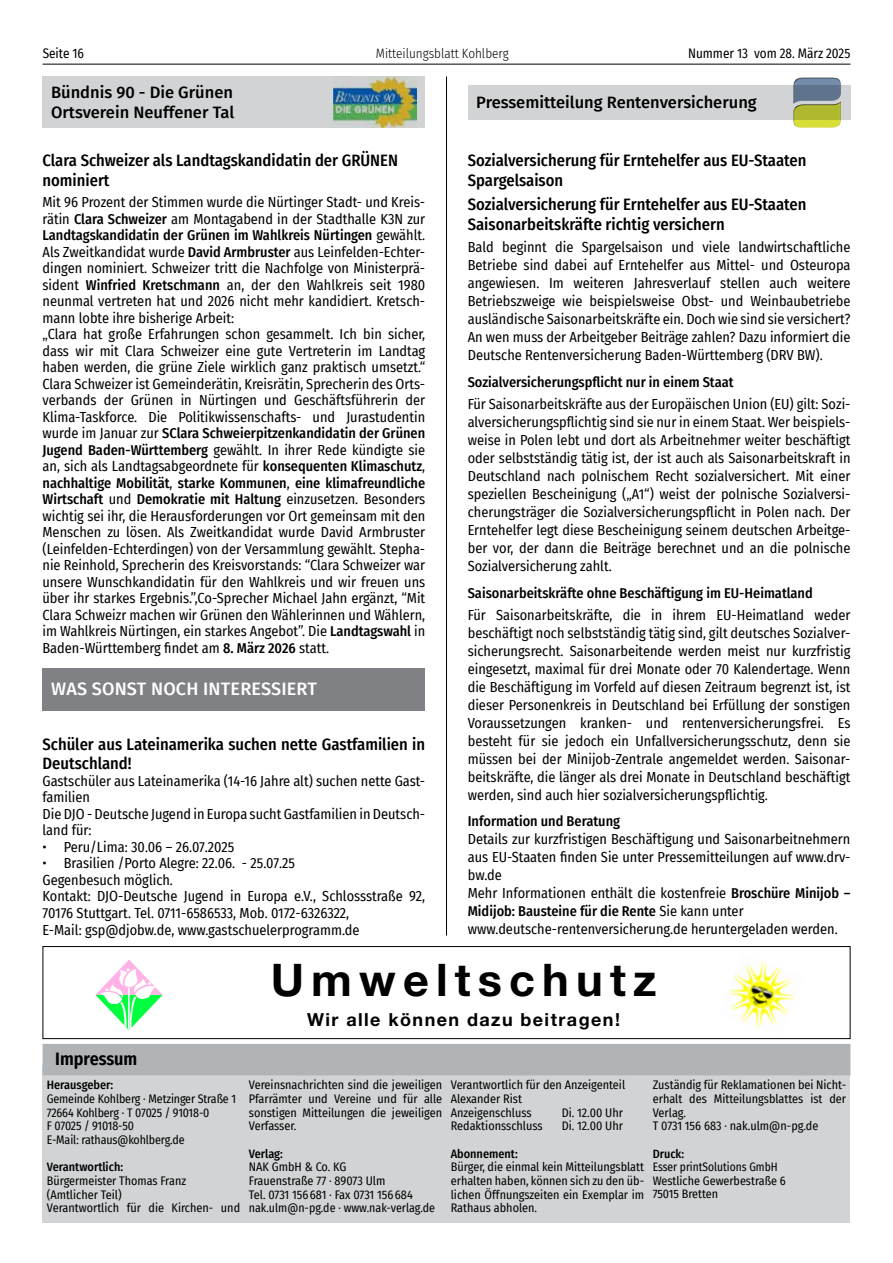
<style>
.page{position:relative;width:893px;height:1263px;background:#fff}
.page>*{position:absolute;margin:0;border:0;box-sizing:border-box;transform-origin:0 0}
.t1{font:700 45px "Helvetica Neue";letter-spacing:.16em;color:#000}
.t2{font:700 18px "Helvetica Neue";letter-spacing:.08em;color:#000}
.t3{font:500 18px "Fira Sans";letter-spacing:.01em;color:#fff}
.t4{font:600 18px "Fira Sans Condensed";color:#000}
.t5{font:500 16.5px/19.8px "Fira Sans Condensed";color:#000}
.t6{font:500 16.5px/19.8px "Fira Sans";color:#000}
.t7{font:14.25px/16.5px "Fira Sans Condensed";color:#000}
.t8{font:500 14.25px "Fira Sans Condensed";color:#000}
.t9{font:13.5px "Fira Sans Condensed";color:#000}
.t10{font:300 13.5px "Fira Sans Condensed";color:#000}
.t11{font:12.15px/13.6px "Fira Sans Condensed";color:#000}
.t12{font:500 12.15px "Fira Sans Condensed";color:#000}
.t13{font:12px/13.5px "Fira Sans Condensed";color:#000;scale:.95 1}
.t14{font:500 12px "Fira Sans Condensed";color:#000}
.s1{font-weight:500}
</style>
<div class="page">
<hr style="left:43px;top:64px;width:807px;height:1px;background:#000">
<hr style="left:446px;top:77px;width:1px;height:858px;background:#000">
<div style="left:43px;top:76px;width:382px;height:52px;background:#d1d3d4"></div>
<img style="left:333px;top:77px;width:84px;height:51px">
<div style="left:43px;top:668px;width:382px;height:43px;background:#808184"></div>
<div style="left:468px;top:85px;width:382px;height:34px;background:#d1d3d4"></div>
<img style="left:793px;top:77px;width:49px;height:51px">
<div style="left:43px;top:1065px;width:807px;height:157px;background:#d1d3d4"></div>
<div style="left:43px;top:1044px;width:807px;height:31px;background:#b1b4b6"></div>
<div style="left:43px;top:946px;width:807px;height:93px;border:1px solid #000"></div>
<img style="left:745px;top:961px;width:37px;height:9px">
<img style="left:733px;top:970px;width:62px;height:31px">
<img style="left:728px;top:986px;width:63px;height:29px">
<img style="left:728px;top:1001px;width:57px;height:27px">
<svg style="left:95px;top:959px;width:68px;height:71px"></svg>
<p class="t9" style="left:43px;top:43px;width:43px">Seite 16</p>
<p class="t10" style="left:376px;top:44px;width:134px">Mitteilungsblatt Kohlberg</p>
<p class="t9" style="left:688px;top:43px;width:164px">Nummer 13 vom 28. März 2025</p>
<p class="t6" style="left:51px;top:82px;width:185px">Bündnis 90 - Die Grünen<br>Ortsverein Neuffener Tal</p>
<p class="t5" style="left:43px;top:150px;width:357px">Clara Schweizer als Landtagskandidatin der GRÜNEN nominiert</p>
<p class="t7" style="left:43px;top:193px;width:384px">Mit 96 Prozent der Stimmen wurde die Nürtinger Stadt- und Kreis&shy;rätin <span class="s1">Clara Schweizer</span> am Montagabend in der Stadthalle K3N zur <span class="s1">Landtagskandidatin der Grünen im Wahlkreis Nürtingen</span> gewählt.<br>Als Zweitkandidat wurde <span class="s1">David Armbruster</span> aus Leinfelden-Echter&shy;dingen nominiert. Schweizer tritt die Nachfolge von Ministerprä&shy;sident <span class="s1">Winfried Kretschmann</span> an, der den Wahlkreis seit 1980 neunmal vertreten hat und 2026 nicht mehr kandidiert. Kretsch&shy;mann lobte ihre bisherige Arbeit:<br>„Clara hat große Erfahrungen schon gesammelt. Ich bin sicher, dass wir mit Clara Schweizer eine gute Vertreterin im Landtag haben werden, die grüne Ziele wirklich ganz praktisch umsetzt.“ Clara Schweizer ist Gemeinderätin, Kreisrätin, Sprecherin des Orts&shy;verbands der Grünen in Nürtingen und Geschäftsführerin der Klima-Taskforce. Die Politikwissenschafts- und Jurastudentin wurde im Januar zur <span class="s1">SClara Schweierpitzenkandidatin der Grünen Jugend Baden-Württemberg</span> gewählt. In ihrer Rede kündigte sie an, sich als Landtagsabgeordnete für <span class="s1">konsequenten Klimaschutz</span>, <span class="s1">nachhaltige Mobilität</span>, <span class="s1">starke Kommunen</span>, <span class="s1">eine klimafreundliche Wirtschaft</span> und <span class="s1">Demokratie mit Haltung</span> einzusetzen. Besonders wichtig sei ihr, die Herausforderungen vor Ort gemeinsam mit den Menschen zu lösen. Als Zweitkandidat wurde David Armbruster (Leinfelden-Echterdingen) von der Versammlung gewählt. Stepha&shy;nie Reinhold, Sprecherin des Kreisvorstands: “Clara Schweizer war unsere Wunschkandidatin für den Wahlkreis und wir freuen uns über ihr starkes Ergebnis.”,Co-Sprecher Michael Jahn ergänzt, “Mit Clara Schweizr machen wir Grünen den Wählerinnen und Wählern, im Wahlkreis Nürtingen, ein starkes Angebot”. Die <span class="s1">Landtagswahl</span> in Baden-Württemberg findet am <span class="s1">8. März 2026</span> statt.</p>
<p class="t3" style="left:51px;top:675px;width:267px">WAS SONST NOCH INTERESSIERT</p>
<p class="t6" style="left:476px;top:92px;width:282px">Pressemitteilung Rentenversicherung</p>
<p class="t5" style="left:468px;top:150px;width:340px">Sozialversicherung für Erntehelfer aus EU-Staaten<br>Spargelsaison</p>
<p class="t5" style="left:468px;top:194px;width:340px">Sozialversicherung für Erntehelfer aus EU-Staaten<br>Saisonarbeitskräfte richtig versichern</p>
<p class="t7" style="left:468px;top:238px;width:384px;line-height:18px;text-align:justify">Bald beginnt die Spargelsaison und viele landwirtschaftliche Betriebe sind dabei auf Erntehelfer aus Mittel- und Osteuropa angewiesen. Im weiteren Jahresverlauf stellen auch weitere Betriebszweige wie beispielsweise Obst- und Weinbaubetriebe ausländische Saisonarbeitskräfte ein. Doch wie sind sie versichert?<br>An wen muss der Arbeitgeber Beiträge zahlen? Dazu informiert die Deutsche Rentenversicherung Baden-Württemberg (DRV BW).</p>
<p class="t8" style="left:468px;top:370px;width:267px">Sozialversicherungspflicht nur in einem Staat</p>
<p class="t7" style="left:468px;top:395px;width:384px;line-height:18px;text-align:justify">Für Saisonarbeitskräfte aus der Europäischen Union (EU) gilt: Sozi&shy;alversicherungspflichtig sind sie nur in einem Staat. Wer beispiels&shy;weise in Polen lebt und dort als Arbeitnehmer weiter beschäftigt oder selbstständig tätig ist, der ist auch als Saisonarbeitskraft in Deutschland nach polnischem Recht sozialversichert. Mit einer speziellen Bescheinigung („A1“) weist der polnische Sozialversi&shy;cherungsträger die Sozialversicherungspflicht in Polen nach. Der Erntehelfer legt diese Bescheinigung seinem deutschen Arbeitge&shy;ber vor, der dann die Beiträge berechnet und an die polnische Sozialversicherung zahlt.</p>
<p class="t8" style="left:468px;top:581px;width:347px">Saisonarbeitskräfte ohne Beschäftigung im EU-Heimatland</p>
<p class="t7" style="left:468px;top:606px;width:384px;line-height:18px;text-align:justify">Für Saisonarbeitskräfte, die in ihrem EU-Heimatland weder beschäftigt noch selbstständig tätig sind, gilt deutsches Sozialver&shy;sicherungsrecht. Saisonarbeitende werden meist nur kurzfristig eingesetzt, maximal für drei Monate oder 70 Kalendertage. Wenn die Beschäftigung im Vorfeld auf diesen Zeitraum begrenzt ist, ist dieser Personenkreis in Deutschland bei Erfüllung der sonstigen Voraussetzungen kranken- und rentenversicherungsfrei. Es besteht für sie jedoch ein Unfallversicherungsschutz, denn sie müssen bei der Minijob-Zentrale angemeldet werden. Saisonar&shy;beitskräfte, die länger als drei Monate in Deutschland beschäftigt werden, sind auch hier sozialversicherungspflichtig.</p>
<p class="t8" style="left:468px;top:810px;width:154px">Information und Beratung</p>
<p class="t7" style="left:468px;top:830px;width:384px;line-height:18px">Details zur kurzfristigen Beschäftigung und Saisonarbeitnehmern aus EU-Staaten finden Sie unter Pressemitteilungen auf www.drv&shy;bw.de<br>Mehr Informationen enthält die kostenfreie <span class="s1">Broschüre Minijob – Midijob: Bausteine für die Rente</span> Sie kann unter www.deutsche-rentenversicherung.de heruntergeladen werden.</p>
<p class="t5" style="left:43px;top:733px;width:384px">Schüler aus Lateinamerika suchen nette Gastfamilien in<br>Deutschland!</p>
<p class="t7" style="left:43px;top:772px;width:384px">Gastschüler aus Lateinamerika (14-16 Jahre alt) suchen nette Gast&shy;familien<br>Die DJO - Deutsche Jugend in Europa sucht Gastfamilien in Deutsch&shy;land für:</p>
<p class="t7" style="left:43px;top:838px;width:193px">• Peru/Lima: 30.06 – 26.07.2025</p>
<p class="t7" style="left:43px;top:855px;width:384px">• Brasilien /Porto Alegre: 22.06. - 25.07.25<br>Gegenbesuch möglich.<br>Kontakt: DJO-Deutsche Jugend in Europa e.V., Schlossstraße 92, 70176 Stuttgart. Tel. 0711-6586533, Mob. 0172-6326322,<br>E-Mail: gsp@djobw.de, www.gastschuelerprogramm.de</p>
<p class="t4" style="left:55px;top:1044px;width:84px">Impressum</p>
<p class="t12" style="left:47px;top:1075px;width:68px">Herausgeber:</p>
<p class="t11" style="left:47px;top:1092px;width:191px">Gemeinde Kohlberg · Metzinger Straße 1<br>72664 Kohlberg · T 07025 / 91018-0<br>F 07025 / 91018-50<br>E-Mail: rathaus@kohlberg.de</p>
<p class="t12" style="left:47px;top:1157px;width:78px">Verantwortlich:</p>
<p class="t11" style="left:47px;top:1173px;width:195px">Bürgermeister Thomas Franz (Amtlicher Teil)<br>Verantwortlich für die Kirchen- und</p>
<h1 class="t1" style="left:271px;top:952px;width:387px">Umweltschutz</h1>
<p class="t2" style="left:307px;top:1009px;width:314px">Wir alle können dazu beitragen!</p>
<p class="t11" style="left:249px;top:1078px;width:195px;text-align:justify">Vereinsnachrichten sind die jeweiligen Pfarrämter und Vereine und für alle sonstigen Mitteilungen die jeweiligen Verfasser.</p>
<p class="t12" style="left:249px;top:1144px;width:36px">Verlag:</p>
<p class="t11" style="left:249px;top:1160px;width:188px">NAK GmbH &amp; Co. KG<br>Frauenstraße 77 · 89073 Ulm<br>Tel. 0731 156 681 · Fax 0731 156 684 nak.ulm@n-pg.de · www.nak-verlag.de</p>
<p class="t11" style="left:451px;top:1078px;width:176px">Verantwortlich für den Anzeigenteil<br>Alexander Rist<br>Anzeigenschluss</p>
<p class="t11" style="left:562px;top:1105px;width:63px">Di. 12.00 Uhr</p>
<p class="t11" style="left:451px;top:1119px;width:93px">Redaktionsschluss</p>
<p class="t11" style="left:562px;top:1119px;width:63px">Di. 12.00 Uhr</p>
<p class="t12" style="left:451px;top:1144px;width:68px">Abonnement:</p>
<p class="t11" style="left:451px;top:1160px;width:195px;text-align:justify">Bürger, die einmal kein Mitteilungsblatt erhalten haben, können sich zu den üb&shy;lichen Öffnungszeiten ein Exemplar im Rathaus abholen.</p>
<p class="t11" style="left:653px;top:1078px;width:195px">Zuständig für Reklamationen bei Nicht&shy;erhalt des Mitteilungsblattes ist der<br>Verlag.<br>T 0731 156 683 · nak.ulm@n-pg.de</p>
<p class="t14" style="left:653px;top:1144px;width:33px">Druck:</p>
<p class="t13" style="left:653px;top:1160px;width:142px">Esser printSolutions GmbH<br>Westliche Gewerbestraße 6<br>75015 Bretten</p>
</div>
